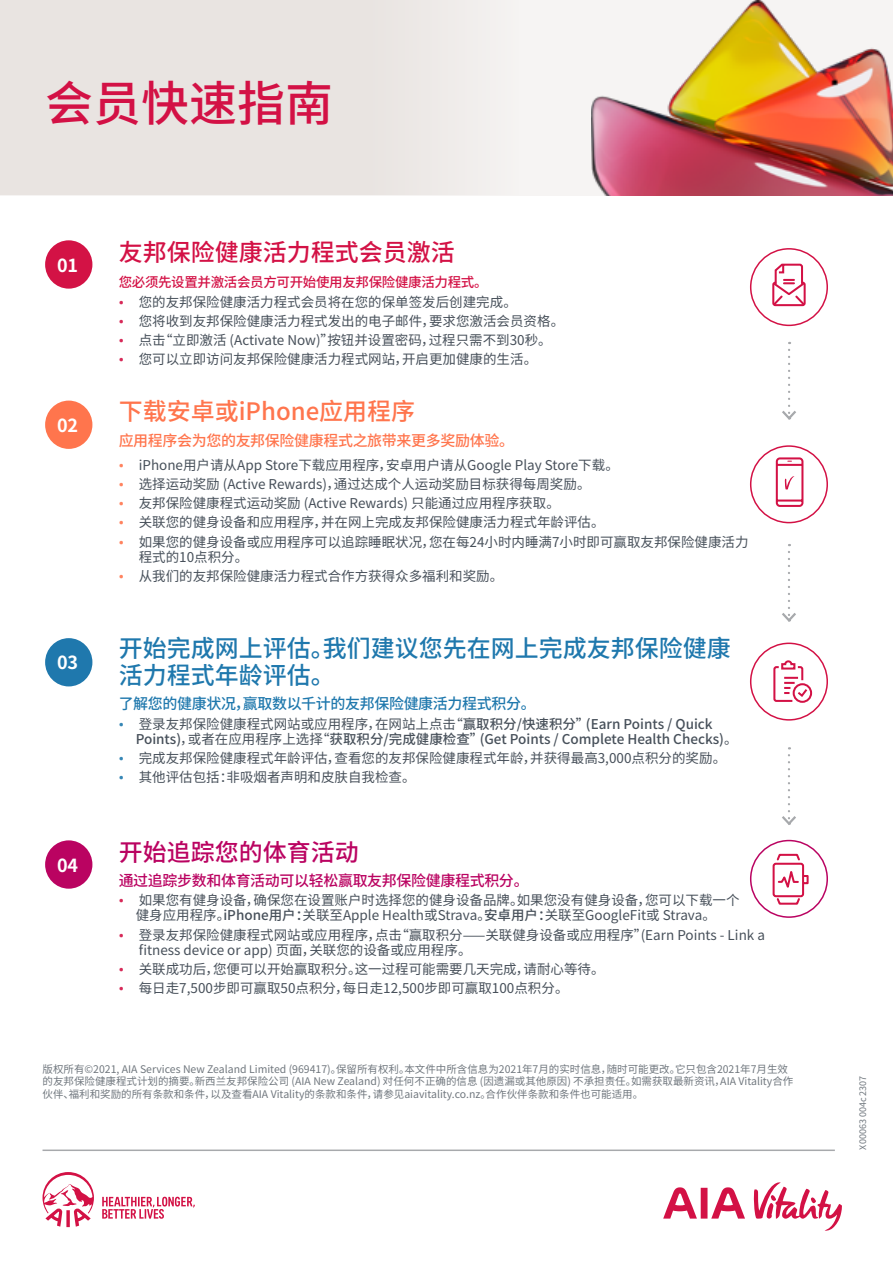
<style>
.page{position:relative;width:893px;height:1263px;background:#fff}
.page>*{position:absolute;margin:0;border:0;box-sizing:border-box;transform-origin:0 0}
.t1{font:500 48px "Noto Sans CJ Ksc";color:#d31145}
.t2{font:500 24px/27px "Noto Sans CJ Ksc";color:#1f78ad}
.t3{font:500 24px "Noto Sans CJ Ksc";color:#ff754d}
.t4{font:500 24px "Noto Sans CJ Ksc";color:#d31145}
.t5{font:500 24px "Noto Sans CJ Ksc";color:#ba0361}
.t6{font:700 18px "Noto Sans CJ Ksc";color:#fff}
.t7{font:500 15px "Noto Sans CJ Ksc";letter-spacing:-.025em;color:#1f78ad}
.t8{font:500 15px "Noto Sans CJ Ksc";letter-spacing:-.025em;color:#ba0361}
.t9{font:500 15px "Noto Sans CJ Ksc";letter-spacing:-.025em;color:#ff754d}
.t10{font:13.5px/15px "Noto Sans CJ Ksc";color:#47505a}
.t11{font:500 13.5px/15px "Noto Sans CJ Ksc";color:#47505a}
.t12{font:500 13.5px "Noto Sans CJ Ksc";letter-spacing:-.025em;color:#d31145}
.t13{font:10.5px/12.6px "Noto Sans CJ Ksc";color:#70777e}
.t14{font:9px "Noto Sans CJ Ksc";color:#70777e}
.s1{font-family:"AIA Everest";color:#d72958}
.s2{font-family:"AIA Everest";font-weight:500;color:#ff835f}
.s3{font-family:"AIA Everest";color:#ff835f}
.s4{font-family:"AIA Everest";font-weight:400;color:#3586b5}
.s5{font-weight:400}
.s6{font-family:"AIA Everest";color:#3586b5}
.s7{font-weight:500}
</style>
<div class="page">
<div style="left:0;top:0;width:893px;height:195px;background:#f6f4f3"></div>
<div style="left:0;top:0;width:519px;height:195px;background:#e9e4e1"></div>
<svg style="left:663px;top:1187px;width:82px;height:31px"></svg>
<svg style="left:753px;top:1182px;width:89px;height:49px"></svg>
<svg style="left:43px;top:1172px;width:152px;height:55px"></svg>
<img style="left:592px;top:0;width:301px;height:195px">
<hr style="left:43px;top:1149px;width:792px;height:2px;background:#a7a9ac">
<svg style="left:782px;top:552px;width:14px;height:70px"></svg>
<div style="left:750px;top:248px;width:78px;height:78px;border:2px solid #d31145;border-radius:50%"></div>
<svg style="left:772px;top:263px;width:34px;height:44px"></svg>
<div style="left:750px;top:642px;width:78px;height:79px;border:2px solid #d31145;border-radius:50%"></div>
<svg style="left:773px;top:660px;width:40px;height:43px"></svg>
<div style="left:750px;top:840px;width:78px;height:78px;border:2px solid #ba0361;border-radius:50%"></div>
<svg style="left:772px;top:853px;width:37px;height:52px"></svg>
<div style="left:750px;top:445px;width:78px;height:78px;border:2px solid #d31145;border-radius:50%"></div>
<svg style="left:775px;top:457px;width:29px;height:50px"></svg>
<svg style="left:782px;top:350px;width:14px;height:70px"></svg>
<svg style="left:782px;top:755px;width:14px;height:70px"></svg>
<div style="left:45px;top:240px;width:47px;height:49px;background:#d31245;border-radius:50%"></div>
<div style="left:45px;top:401px;width:47px;height:48px;background:#ff754d;border-radius:50%"></div>
<div style="left:45px;top:638px;width:47px;height:48px;background:#1f78ad;border-radius:50%"></div>
<div style="left:45px;top:840px;width:47px;height:49px;background:#ba0361;border-radius:50%"></div>
<h1 class="t1" style="left:45px;top:77px;width:290px">会员快速指南</h1>
<h3 class="t6" style="left:57px;top:255px;width:23px">01</h3>
<h3 class="t6" style="left:57px;top:415px;width:23px">02</h3>
<h3 class="t6" style="left:57px;top:653px;width:23px">03</h3>
<h3 class="t6" style="left:57px;top:855px;width:23px">04</h3>
<h2 class="t4" style="left:119px;top:239px;width:338px">友邦保险健康活力程式会员激活</h2>
<p class="t12" style="left:119px;top:275px;width:371px">您必须先设置并激活会员方可开始使用友邦保险健康活力程式。</p>
<p class="t10" style="left:119px;top:295px;width:400px"><span class="s1">•</span> 您的友邦保险健康活力程式会员将在您的保单签发后创建完成。</p>
<p class="t10" style="left:119px;top:314px;width:447px"><span class="s1">•</span> 您将收到友邦保险健康活力程式发出的电子邮件，要求您激活会员资格。</p>
<p class="t10" style="left:119px;top:333px;width:435px"><span class="s1">•</span> 点击“立即激活 (Activate Now)”按钮并设置密码，过程只需不到30秒。</p>
<p class="t10" style="left:119px;top:352px;width:420px"><span class="s1">•</span> 您可以立即访问友邦保险健康活力程式网站，开启更加健康的生活。</p>
<h2 class="t3" style="left:119px;top:397px;width:298px">下载安卓或iPhone应用程序</h2>
<p class="t9" style="left:119px;top:432px;width:397px">应用程序会为您的友邦保险健康程式之旅带来更多奖励体验。</p>
<p class="t10" style="left:119px;top:458px;width:502px"><span class="s2">•</span> iPhone用户请从App Store下载应用程序，安卓用户请从Google Play Store下载。</p>
<p class="t10" style="left:119px;top:477px;width:473px"><span class="s3">•</span> 选择运动奖励 (Active Rewards)，通过达成个人运动奖励目标获得每周奖励。</p>
<p class="t10" style="left:119px;top:496px;width:443px"><span class="s3">•</span> 友邦保险健康程式运动奖励 (Active Rewards) 只能通过应用程序获取。</p>
<p class="t10" style="left:119px;top:515px;width:488px"><span class="s3">•</span> 关联您的健身设备和应用程序，并在网上完成友邦保险健康活力程式年龄评估。</p>
<p class="t10" style="left:139px;top:535px;width:611px;text-indent:-20px"><span class="s3">•</span> 如果您的健身设备或应用程序可以追踪睡眠状况，您在每24小时内睡满7小时即可赢取友邦保险健康活力程式的10点积分。</p>
<p class="t10" style="left:119px;top:569px;width:386px"><span class="s3">•</span> 从我们的友邦保险健康活力程式合作方获得众多福利和奖励。</p>
<h2 class="t2" style="left:119px;top:635px;width:614px">开始完成网上评估。我们建议您先在网上完成友邦保险健康活力程式年龄评估。</h2>
<p class="t7" style="left:119px;top:695px;width:419px">了解您的健康状况，赢取数以千计的友邦保险健康活力程式积分。</p>
<p class="t11" style="left:136px;top:716px;width:603px;text-indent:-17px"><span class="s4">•</span> <span class="s5">登录友邦保险健康程式网站或应用程序，在网站上点击“</span>赢取积分/快速积分”(Earn Points / Quick<br>Points)<span class="s5">，或者在应用程序上选择“</span>获取积分/完成健康检查”(Get Points / Complete Health Checks)<span class="s5">。</span></p>
<p class="t10" style="left:119px;top:751px;width:609px"><span class="s6">•</span> 完成友邦保险健康程式年龄评估，查看您的友邦保险健康程式年龄，并获得最高3,000点积分的奖励。</p>
<p class="t10" style="left:119px;top:770px;width:299px"><span class="s6">•</span> 其他评估包括：非吸烟者声明和皮肤自我检查。</p>
<h2 class="t5" style="left:119px;top:839px;width:241px">开始追踪您的体育活动</h2>
<p class="t8" style="left:119px;top:872px;width:412px">通过追踪步数和体育活动可以轻松赢取友邦保险健康程式积分。</p>
<p class="t10" style="left:119px;top:893px;width:622px;text-align:center"><span class="s1">•</span> 如果您有健身设备，确保您在设置账户时选择您的健身设备品牌。如果您没有健身设备，您可以下载一个健身应用程序。<span class="s7">iPhone用户：</span>关联至Apple Health或Strava。<span class="s7">安卓用户：</span>关联至GoogleFit或 Strava。</p>
<p class="t10" style="left:139px;top:927px;width:628px;text-indent:-20px"><span class="s1">•</span> 登录友邦保险健康程式网站或应用程序，点击“赢取积分——关联健身设备或应用程序”(Earn Points - Link a fitness device or app) 页面，关联您的设备或应用程序。</p>
<p class="t10" style="left:119px;top:961px;width:488px"><span class="s1">•</span> 关联成功后，您便可以开始赢取积分。这一过程可能需要几天完成，请耐心等待。</p>
<p class="t10" style="left:119px;top:981px;width:451px"><span class="s1">•</span> 每日走7,500步即可赢取50点积分，每日走12,500步即可赢取100点积分。</p>
<p class="t13" style="left:43px;top:1063px;width:752px">版权所有©2021, AIA Services New Zealand Limited (969417)。保留所有权利。本文件中所含信息为2021年7月的实时信息，随时可能更改。它只包含2021年7月生效的友邦保险健康程式计划的摘要。新西兰友邦保险公司 (AIA New Zealand) 对任何不正确的信息 (因遗漏或其他原因) 不承担责任。如需获取最新资讯，AIA Vitality合作伙伴、福利和奖励的所有条款和条件，以及查看AIA Vitality的条款和条件，请参见aiavitality.co.nz。合作伙伴条款和条件也可能适用。</p>
<p class="t14" style="left:858px;top:1149px;width:75px;rotate:-90deg">X00063 004c 2307</p>
</div>
